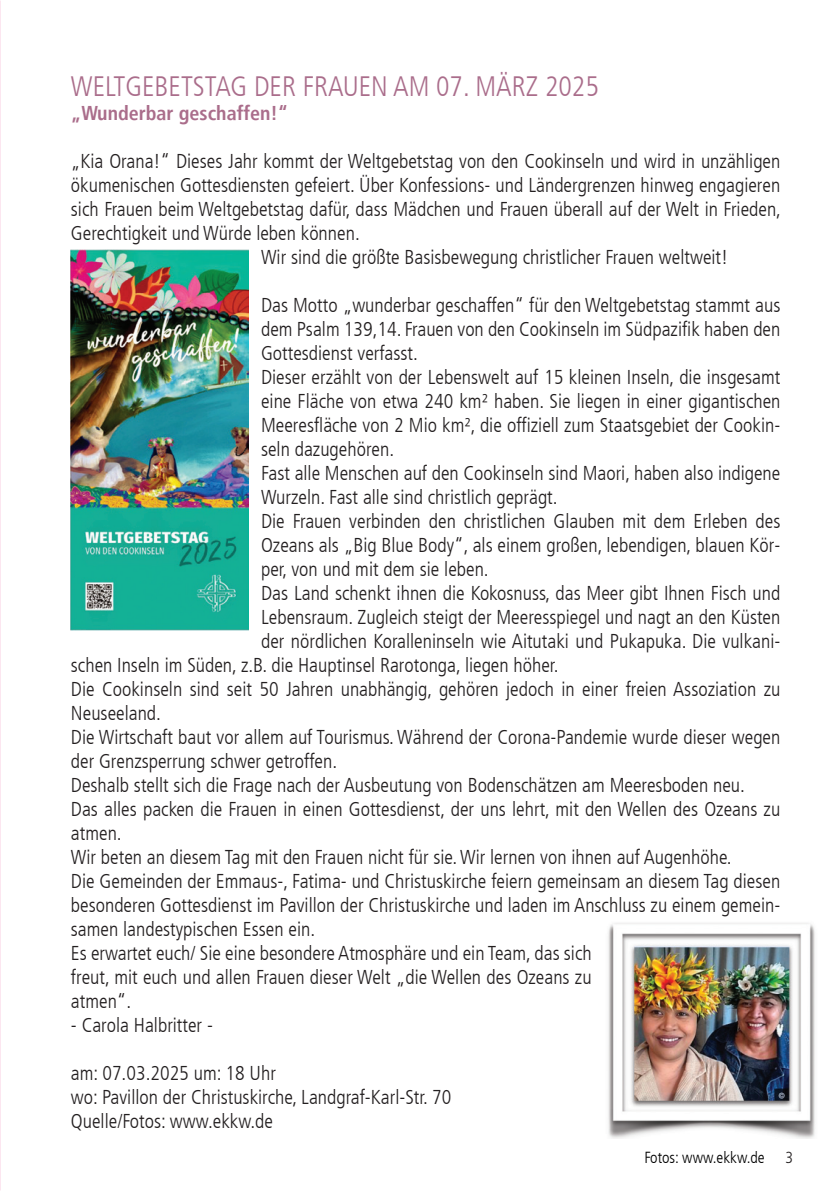
<style>
.page{position:relative;width:840px;height:1191px;background:#fff}
.page>*{position:absolute;margin:0;border:0;box-sizing:border-box;transform-origin:0 0}
.t1{font:300 condensed 28px "Frutiger LT";color:#aa6d8b}
.t2{font:300 condensed 20px/24px "Frutiger LT";color:#231f20}
.t3{font:700 condensed 20px "Frutiger LT";color:#aa6d8b}
.t4{font:300 condensed 16px "Frutiger LT";color:#000001}
.t5{font:300 condensed 16px "Frutiger LT Std";color:#231f20}
</style>
<div class="page">
<img style="left:0;top:827px;width:1px;height:342px">
<img style="left:71px;top:249px;width:177px;height:381px">
<img style="left:608px;top:923px;width:207px;height:215px">
<h1 class="t1" style="left:71px;top:70px;width:529px">WELTGEBETSTAG DER FRAUEN AM 07. MÄRZ 2025</h1>
<p class="t3" style="left:71px;top:101px;width:219px">„Wunderbar geschaffen!“</p>
<p class="t2" style="left:71px;top:149px;width:710px">„Kia Orana!“ Dieses Jahr kommt der Weltgebetstag von den Cookinseln und wird in unzähligen</p>
<p class="t2" style="left:71px;top:173px;width:710px">ökumenischen Gottesdiensten gefeiert. Über Konfessions- und Ländergrenzen hinweg engagieren</p>
<p class="t2" style="left:71px;top:197px;width:711px">sich Frauen beim Weltgebetstag dafür, dass Mädchen und Frauen überall auf der Welt in Frieden,</p>
<p class="t2" style="left:71px;top:221px;width:290px">Gerechtigkeit und Würde leben können.</p>
<p class="t2" style="left:261px;top:245px;width:468px">Wir sind die größte Basisbewegung christlicher Frauen weltweit!</p>
<p class="t2" style="left:261px;top:293px;width:520px">Das Motto „wunderbar geschaffen“ für den Weltgebetstag stammt aus</p>
<p class="t2" style="left:261px;top:317px;width:520px">dem Psalm 139,14. Frauen von den Cookinseln im Südpazifik haben den</p>
<p class="t2" style="left:261px;top:341px;width:158px">Gottesdienst verfasst.</p>
<p class="t2" style="left:261px;top:365px;width:520px">Dieser erzählt von der Lebenswelt auf 15 kleinen Inseln, die insgesamt</p>
<p class="t2" style="left:261px;top:389px;width:520px">eine Fläche von etwa 240 km² haben. Sie liegen in einer gigantischen</p>
<p class="t2" style="left:261px;top:413px;width:520px">Meeresfläche von 2 Mio km², die offiziell zum Staatsgebiet der Cookin-</p>
<p class="t2" style="left:261px;top:437px;width:134px">seln dazugehören.</p>
<p class="t2" style="left:261px;top:461px;width:520px">Fast alle Menschen auf den Cookinseln sind Maori, haben also indigene</p>
<p class="t2" style="left:261px;top:485px;width:298px">Wurzeln. Fast alle sind christlich geprägt.</p>
<p class="t2" style="left:261px;top:509px;width:520px">Die Frauen verbinden den christlichen Glauben mit dem Erleben des</p>
<p class="t2" style="left:261px;top:533px;width:520px">Ozeans als „Big Blue Body“, als einem großen, lebendigen, blauen Kör-</p>
<p class="t2" style="left:261px;top:557px;width:229px">per, von und mit dem sie leben.</p>
<p class="t2" style="left:261px;top:581px;width:520px">Das Land schenkt ihnen die Kokosnuss, das Meer gibt Ihnen Fisch und</p>
<p class="t2" style="left:261px;top:605px;width:520px">Lebensraum. Zugleich steigt der Meeresspiegel und nagt an den Küsten</p>
<p class="t2" style="left:261px;top:629px;width:520px">der nördlichen Koralleninseln wie Aitutaki und Pukapuka. Die vulkani-</p>
<p class="t2" style="left:71px;top:653px;width:488px">schen Inseln im Süden, z.B. die Hauptinsel Rarotonga, liegen höher.</p>
<p class="t2" style="left:71px;top:677px;width:710px">Die Cookinseln sind seit 50 Jahren unabhängig, gehören jedoch in einer freien Assoziation zu</p>
<p class="t2" style="left:71px;top:701px;width:92px">Neuseeland.</p>
<p class="t2" style="left:71px;top:725px;width:710px">Die Wirtschaft baut vor allem auf Tourismus. Während der Corona-Pandemie wurde dieser wegen</p>
<p class="t2" style="left:71px;top:749px;width:267px">der Grenzsperrung schwer getroffen.</p>
<p class="t2" style="left:71px;top:773px;width:675px">Deshalb stellt sich die Frage nach der Ausbeutung von Bodenschätzen am Meeresboden neu.</p>
<p class="t2" style="left:71px;top:797px;width:710px">Das alles packen die Frauen in einen Gottesdienst, der uns lehrt, mit den Wellen des Ozeans zu</p>
<p class="t2" style="left:71px;top:821px;width:52px">atmen.</p>
<p class="t2" style="left:71px;top:845px;width:661px">Wir beten an diesem Tag mit den Frauen nicht für sie. Wir lernen von ihnen auf Augenhöhe.</p>
<p class="t2" style="left:71px;top:869px;width:710px">Die Gemeinden der Emmaus-, Fatima- und Christuskirche feiern gemeinsam an diesem Tag diesen</p>
<p class="t2" style="left:71px;top:893px;width:710px">besonderen Gottesdienst im Pavillon der Christuskirche und laden im Anschluss zu einem gemein-</p>
<p class="t2" style="left:71px;top:917px;width:246px">samen landestypischen Essen ein.</p>
<p class="t2" style="left:71px;top:941px;width:522px">Es erwartet euch/ Sie eine besondere Atmosphäre und ein Team, das sich</p>
<p class="t2" style="left:71px;top:965px;width:522px">freut, mit euch und allen Frauen dieser Welt „die Wellen des Ozeans zu</p>
<p class="t2" style="left:71px;top:989px;width:62px">atmen“.</p>
<p class="t2" style="left:71px;top:1013px;width:143px">- Carola Halbritter -</p>
<p class="t2" style="left:71px;top:1061px;width:381px">am: 07.03.2025 um: 18 Uhr<br>wo: Pavillon der Christuskirche, Landgraf-Karl-Str. 70<br>Quelle/Fotos: www.ekkw.de</p>
<p class="t4" style="left:644px;top:1148px;width:122px">Fotos: www.ekkw.de</p>
<p class="t5" style="left:785px;top:1148px;width:9px">3</p>
</div>
